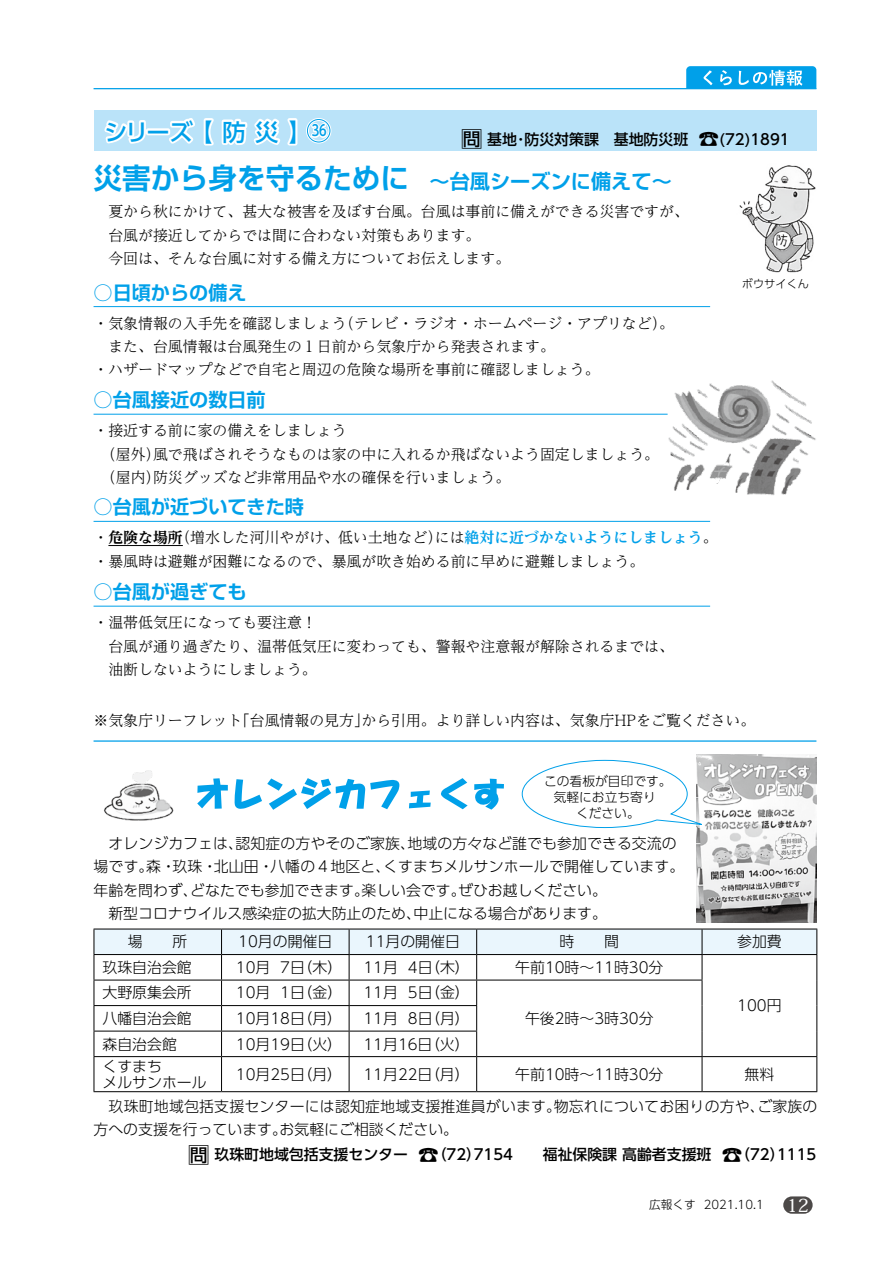
<style>
.page{position:relative;width:893px;height:1263px;background:#fff}
.page>*{position:absolute;margin:0;border:0;box-sizing:border-box;transform-origin:0 0}
.t1{font:500 23.4px "UD Shin Go Pro";letter-spacing:-.05em;color:#00a0e9}
.t2{font:700 20.25px "Shin Go Pro De";color:#00a0e9}
.t3{font:700 19.2px "Shin Go Pro De";color:#00a0e9}
.t4{font:500 18px "Koz Min Pro";color:#fff}
.t5{font:300 14.85px/23.4px "UD Reimin Pro";color:#000}
.t6{font:300 14.85px/23.4px "UD Shin Go Pro";color:#000}
.t7{font:500 14.85px "UD Shin Go Pro";color:#000}
.t8{font:300 12.75px/15.9px "UD Shin Go Pro";color:#000;text-align:center}
.t9{font:300 11.7px "UD Shin Go Pro";color:#000}
.t10{font:300 11.1px "UD Shin Go Pro";color:#000}
.s1{font-size:21.3px}
.s2{font-size:28.65px}
.s3{font-weight:700}
.s4{font-weight:700;color:#00a0e9}
</style>
<div class="page">
<div style="left:783px;top:1196px;width:30px;height:18px;background:#4c4948;border-radius:9px"></div>
<svg style="left:686px;top:66px;width:130px;height:22px;background:#2db0ec"></svg>
<hr style="left:94px;top:88px;width:722px;height:1px;background:#00a0e9">
<div style="left:94px;top:111px;width:722px;height:40px;background:#bae3f9"></div>
<svg style="left:104px;top:120px;width:44px;height:24px"></svg>
<div style="left:146px;top:128px;width:24px;height:7px;border:4px solid #fff"></div>
<svg style="left:164px;top:118px;width:134px;height:28px"></svg>
<div style="left:306px;top:118px;width:25px;height:25px;border:3px solid #fff;border-radius:50%"></div>
<div style="left:307px;top:119px;width:23px;height:23px;border:1px solid #00a0e9;border-radius:50%"></div>
<svg style="left:309px;top:122px;width:20px;height:18px"></svg>
<img style="left:739px;top:165px;width:77px;height:108px">
<hr style="left:108px;top:545px;width:75px;height:1px;background:#000">
<hr style="left:94px;top:306px;width:616px;height:1px;background:#00a0e9">
<hr style="left:94px;top:414px;width:574px;height:1px;background:#00a0e9">
<hr style="left:94px;top:521px;width:616px;height:1px;background:#00a0e9">
<hr style="left:94px;top:606px;width:616px;height:1px;background:#00a0e9">
<hr style="left:94px;top:740px;width:722px;height:2px;background:#00a0e9">
<svg style="left:197px;top:778px;width:307px;height:32px"></svg>
<hr style="left:94px;top:928px;width:128px;height:1px;background:#000">
<hr style="left:222px;top:928px;width:127px;height:1px;background:#000">
<hr style="left:349px;top:928px;width:128px;height:1px;background:#000">
<hr style="left:477px;top:928px;width:225px;height:1px;background:#000">
<hr style="left:702px;top:928px;width:115px;height:1px;background:#000">
<svg style="left:94px;top:929px;width:723px;height:127px"></svg>
<hr style="left:94px;top:1056px;width:128px;height:1px;background:#000">
<hr style="left:94px;top:1057px;width:1px;height:34px;background:#000">
<hr style="left:222px;top:1056px;width:127px;height:1px;background:#000">
<hr style="left:221px;top:1057px;width:1px;height:34px;background:#000">
<hr style="left:349px;top:1056px;width:128px;height:1px;background:#000">
<hr style="left:349px;top:1057px;width:1px;height:34px;background:#000">
<hr style="left:477px;top:1056px;width:225px;height:1px;background:#000">
<hr style="left:476px;top:1057px;width:1px;height:34px;background:#000">
<hr style="left:702px;top:1056px;width:115px;height:1px;background:#000">
<hr style="left:702px;top:1057px;width:1px;height:34px;background:#000">
<hr style="left:816px;top:1057px;width:1px;height:34px;background:#000">
<hr style="left:94px;top:1091px;width:128px;height:1px;background:#000">
<hr style="left:222px;top:1091px;width:127px;height:1px;background:#000">
<hr style="left:349px;top:1091px;width:128px;height:1px;background:#000">
<hr style="left:477px;top:1091px;width:225px;height:1px;background:#000">
<hr style="left:702px;top:1091px;width:115px;height:1px;background:#000">
<img style="left:104px;top:770px;width:70px;height:51px">
<img style="left:696px;top:754px;width:120px;height:169px">
<img style="left:666px;top:380px;width:150px;height:115px">
<svg style="left:521px;top:759px;width:188px;height:69px"></svg>
<h1 class="t1" style="left:104px;top:113px;width:224px">シリーズ【防災】<sup>36</sup></h1>
<p class="t7" style="left:461px;top:127px;width:330px"><span class="s1">問</span> 基地･防災対策課　基地防災班 <span class="s1">☎</span>(72)1891</p>
<h2 class="t2" style="left:94px;top:165px;width:580px"><span class="s2">災害から身を守るために</span>　～台風シーズンに備えて～</h2>
<p class="t5" style="left:108px;top:199px;width:582px">夏から秋にかけて、甚大な被害を及ぼす台風。台風は事前に備えができる災害ですが、台風が接近してからでは間に合わない対策もあります。<br>今回は、そんな台風に対する備え方についてお伝えします。</p>
<p class="t3" style="left:94px;top:277px;width:155px">○日頃からの備え</p>
<p class="t5" style="left:94px;top:311px;width:582px">・気象情報の入手先を確認しましょう（テレビ・ラジオ・ホームページ・アプリなど）。　また、台風情報は台風発生の１日前から気象庁から発表されます。<br>・ハザードマップなどで自宅と周辺の危険な場所を事前に確認しましょう。</p>
<p class="t3" style="left:94px;top:384px;width:174px">○台風接近の数日前</p>
<p class="t5" style="left:94px;top:418px;width:567px">・接近する前に家の備えをしましょう<br>　（屋外）風で飛ばされそうなものは家の中に入れるか飛ばないよう固定しましょう。　（屋内）防災グッズなど非常用品や水の確保を行いましょう。</p>
<p class="t3" style="left:94px;top:491px;width:212px">○台風が近づいてきた時</p>
<p class="t5" style="left:94px;top:525px;width:625px">・<span class="s3">危険な場所</span>（増水した河川やがけ、低い土地など）には<span class="s4">絶対に近づかないようにしましょう</span>。・暴風時は避難が困難になるので、暴風が吹き始める前に早めに避難しましょう。</p>
<p class="t3" style="left:94px;top:576px;width:155px">○台風が過ぎても</p>
<p class="t10" style="left:742px;top:275px;width:68px">ボウサイくん</p>
<p class="t5" style="left:94px;top:610px;width:582px">・温帯低気圧になっても要注意！<br>　台風が通り過ぎたり、温帯低気圧に変わっても、警報や注意報が解除されるまでは、　油断しないようにしましょう。</p>
<p class="t5" style="left:94px;top:708px;width:663px">※気象庁リーフレット「台風情報の見方」から引用。より詳しい内容は、気象庁HPをご覧ください。</p>
<p class="t8" style="left:544px;top:773px;width:129px">この看板が目印です。気軽にお立ち寄り<br>ください。</p>
<p class="t6" style="left:94px;top:831px;width:592px">　オレンジカフェは、認知症の方やそのご家族、地域の方々など誰でも参加できる交流の場です。森・玖珠・北山田・八幡の４地区と、くすまちメルサンホールで開催しています。年齢を問わず、どなたでも参加できます。楽しい会です。ぜひお越しください。<br>　新型コロナウイルス感染症の拡大防止のため、中止になる場合があります。</p>
<p class="t6" style="left:128px;top:929px;width:61px">場　　所</p>
<p class="t6" style="left:238px;top:929px;width:96px">10月の開催日</p>
<p class="t6" style="left:366px;top:929px;width:96px">11月の開催日</p>
<p class="t6" style="left:560px;top:929px;width:61px">時　　間</p>
<p class="t6" style="left:737px;top:929px;width:46px">参加費</p>
<p class="t6" style="left:102px;top:955px;width:91px">玖珠自治会館</p>
<p class="t6" style="left:236px;top:955px;width:108px">10月 7日（木）</p>
<p class="t6" style="left:363px;top:955px;width:108px">11月 4日（木）</p>
<p class="t6" style="left:515px;top:955px;width:150px">午前10時〜11時30分</p>
<p class="t6" style="left:737px;top:993px;width:46px">100円</p>
<p class="t6" style="left:102px;top:980px;width:91px">大野原集会所</p>
<p class="t6" style="left:236px;top:980px;width:108px">10月 1日（金）</p>
<p class="t6" style="left:363px;top:980px;width:108px">11月 5日（金）</p>
<p class="t6" style="left:102px;top:1006px;width:91px">八幡自治会館</p>
<p class="t6" style="left:236px;top:1006px;width:108px">10月18日（月）</p>
<p class="t6" style="left:363px;top:1006px;width:108px">11月 8日（月）</p>
<p class="t6" style="left:525px;top:1006px;width:130px">午後2時〜3時30分</p>
<p class="t6" style="left:102px;top:1031px;width:76px">森自治会館</p>
<p class="t6" style="left:236px;top:1031px;width:108px">10月19日（火）</p>
<p class="t6" style="left:363px;top:1031px;width:108px">11月16日（火）</p>
<p class="t6" style="left:102px;top:1058px;width:106px;line-height:15.9px">くすまち<br>メルサンホール</p>
<p class="t6" style="left:236px;top:1062px;width:108px">10月25日（月）</p>
<p class="t6" style="left:363px;top:1062px;width:108px">11月22日（月）</p>
<p class="t6" style="left:515px;top:1062px;width:150px">午前10時〜11時30分</p>
<p class="t6" style="left:745px;top:1062px;width:31px">無料</p>
<p class="t6" style="left:94px;top:1094px;width:725px">　玖珠町地域包括支援センターには認知症地域支援推進員がいます。物忘れについてお困りの方や、ご家族の方への支援を行っています。お気軽にご相談ください。</p>
<p class="t7" style="left:188px;top:1142px;width:630px"><span class="s1">問</span> 玖珠町地域包括支援センター <span class="s1">☎</span>（72）7154　　福祉保険課 高齢者支援班 <span class="s1">☎</span>（72）1115</p>
<p class="t9" style="left:649px;top:1195px;width:116px">広報くす 2021.10.1</p>
<p class="t4" style="left:787px;top:1192px;width:24px">12</p>
</div>
